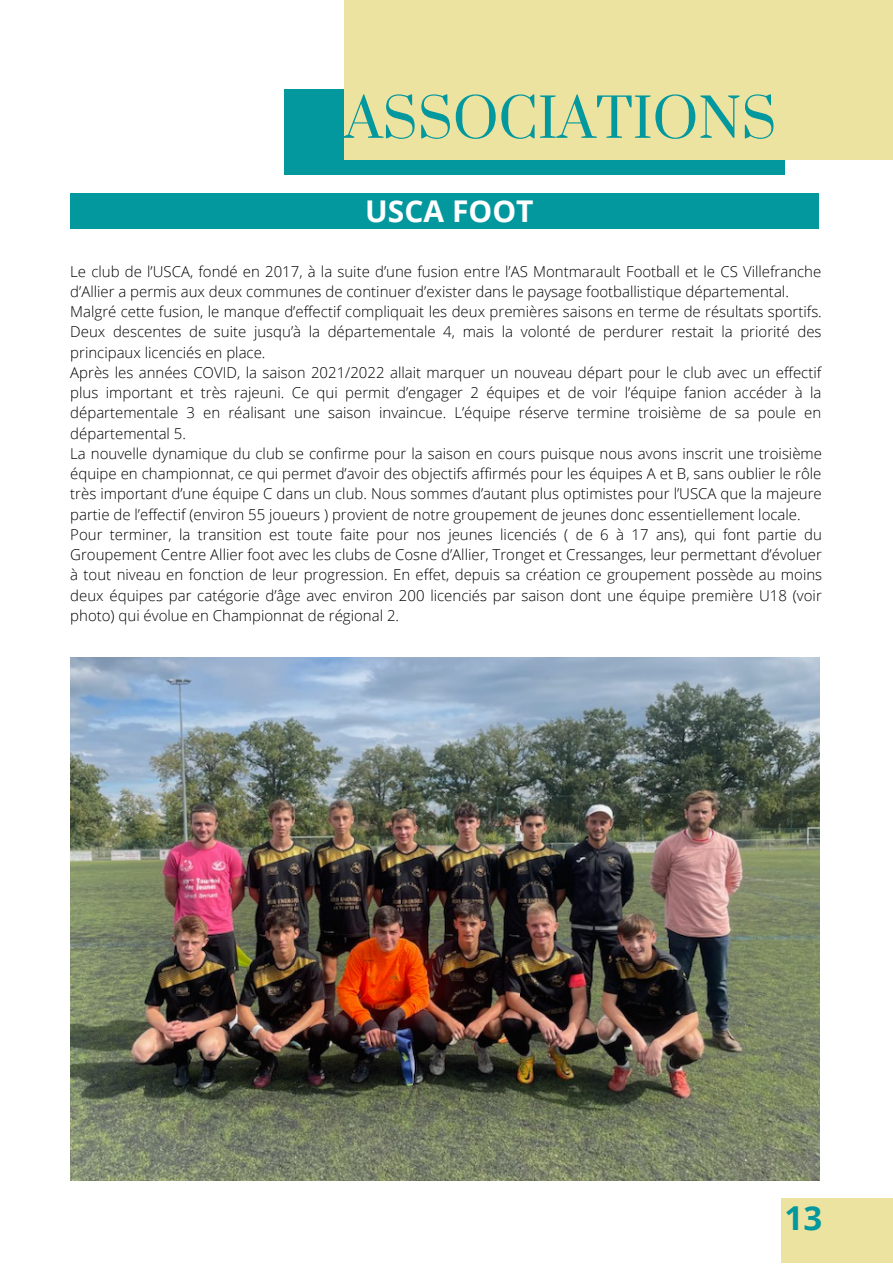
<style>
.page{position:relative;width:893px;height:1264px;background:#fff}
.page>*{position:absolute;margin:0;border:0;box-sizing:border-box;transform-origin:0 0}
.t1{font:52.95px "Prata";color:#03989e}
.t2{font:700 33px "Open Sans";color:#03989e}
.t3{font:700 30px "Open Sans";color:#fff}
.t4{font:300 15px/20.2px "Open Sans";color:#000}
</style>
<div class="page">
<div style="left:284px;top:89px;width:500px;height:86px;background:#03989e"></div>
<div style="left:344px;top:0;width:548px;height:159px;background:#ede3a0"></div>
<div style="left:70px;top:193px;width:749px;height:36px;background:#03989e"></div>
<div style="left:781px;top:1197px;width:111px;height:65px;background:#ede3a0"></div>
<img style="left:70px;top:657px;width:749px;height:523px">
<h1 class="t1" style="left:344px;top:85px;width:433px">ASSOCIATIONS</h1>
<h3 class="t3" style="left:365px;top:189px;width:170px">USCA FOOT</h3>
<p class="t4" style="left:70px;top:261px;width:753px">Le club de l’USCA, fondé en 2017, à la suite d’une fusion entre l’AS Montmarault Football et le CS Villefranche d’Allier a permis aux deux communes de continuer d’exister dans le paysage footballistique départemental.<br>Malgré cette fusion, le manque d’effectif compliquait les deux premières saisons en terme de résultats sportifs.<br>Deux descentes de suite jusqu’à la départementale 4, mais la volonté de perdurer restait la priorité des principaux licenciés en place.<br>Après les années COVID, la saison 2021/2022 allait marquer un nouveau départ pour le club avec un effectif plus important et très rajeuni. Ce qui permit d’engager 2 équipes et de voir l’équipe fanion accéder à la départementale 3 en réalisant une saison invaincue. L’équipe réserve termine troisième de sa poule en départemental 5.<br>La nouvelle dynamique du club se confirme pour la saison en cours puisque nous avons inscrit une troisième équipe en championnat, ce qui permet d’avoir des objectifs affirmés pour les équipes A et B, sans oublier le rôle très important d’une équipe C dans un club. Nous sommes d’autant plus optimistes pour l’USCA que la majeure partie de l’effectif (environ 55 joueurs ) provient de notre groupement de jeunes donc essentiellement locale.<br>Pour terminer, la transition est toute faite pour nos jeunes licenciés ( de 6 à 17 ans), qui font partie du Groupement Centre Allier foot avec les clubs de Cosne d’Allier, Tronget et Cressanges, leur permettant d’évoluer à tout niveau en fonction de leur progression. En effet, depuis sa création ce groupement possède au moins deux équipes par catégorie d’âge avec environ 200 licenciés par saison dont une équipe première U18 (voir photo) qui évolue en Championnat de régional 2.</p>
<h2 class="t2" style="left:784px;top:1194px;width:39px">13</h2>
</div>
